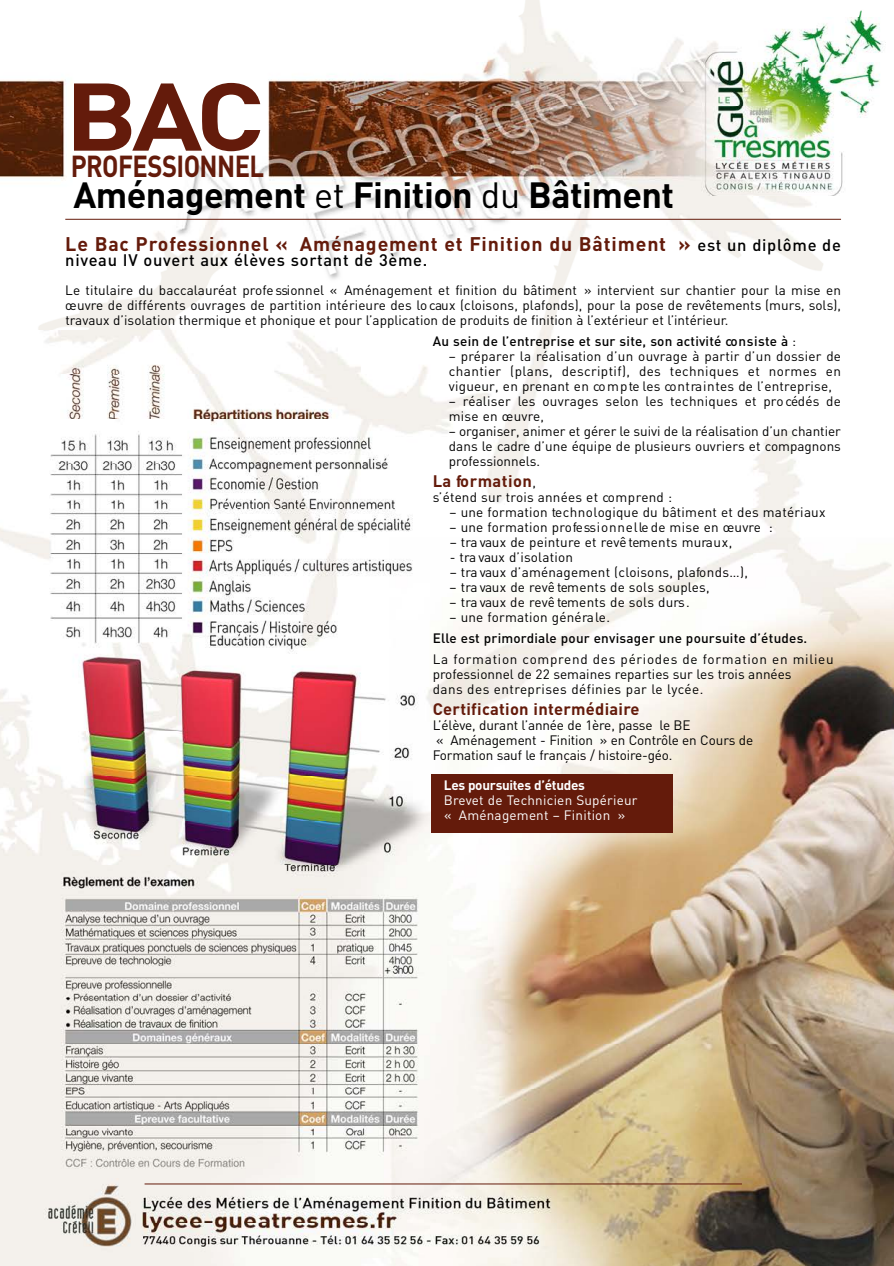
<style>
.page{position:relative;width:894px;height:1266px;background:#fff}
.page>*{position:absolute;margin:0;border:0;box-sizing:border-box;transform-origin:0 0}
.t1{font:700 94.35px "DIN";color:#641b0b;scale:1.18 1}
.t2{font:700 36px "DIN";letter-spacing:-.015em;color:#000}
.t3{font:700 30px "DIN";color:#641b0b;scale:.85 1}
.t4{font:700 19.5px "DIN";letter-spacing:.045em;color:#641b0b}
.t5{font:700 16.5px "DIN";letter-spacing:.015em;color:#641b0b}
.t6{font:500 16.5px "DIN";letter-spacing:.04em;color:#000}
.t7{font:13.5px/15px "DIN";letter-spacing:.01em;color:#000;text-align:justify}
.t8{font:13.5px/15px "DIN";letter-spacing:.03em;color:#000}
.t9{font:13.5px/15px "DIN";letter-spacing:-.01em;color:#000}
.t10{font:500 13.5px "DIN";letter-spacing:.015em;color:#000}
.t11{font:13.5px/15.1px "DIN";letter-spacing:.015em;color:#fff}
.t12{font:700 13.5px "DIN";letter-spacing:-.025em;color:#fff}
.s1{font-weight:400}
.s2{font-weight:500;font-size:16.5px;color:#000}
.s3{font-weight:400;font-size:13.5px;color:#000}
</style>
<div class="page">
<img style="left:0;top:0;width:893px;height:1265px">
<div style="left:431px;top:774px;width:241px;height:58px;background:#641b0b"></div>
<hr style="left:144px;top:1183px;width:597px;height:1px;background:#641b0b">
<hr style="left:65px;top:219px;width:775px;height:1px;background:#641b0b">
<h1 class="t1" style="left:65px;top:55px;width:171px">B AC</h1>
<h3 class="t3" style="left:71px;top:146px;width:229px">P R O F E SS IO N N E L</h3>
<h2 class="t2" style="left:74px;top:172px;width:602px">Aménagement <span class="s1">e t</span> Finition <span class="s1">d u</span> B â tim e n t</h2>
<h3 class="t4" style="left:65px;top:231px;width:777px">Le Bac Pro fe ssionnel « Aménagement et Finition du Bâtiment » <span class="s2">e st un diplôme de</span></h3>
<p class="t6" style="left:65px;top:249px;width:363px">n iveau IV ouvert aux élèves sortant de 3ème.</p>
<p class="t7" style="left:65px;top:282px;width:777px">Le titulaire du bacca la u réat pro fe ssionnel « Aménagement et finition du bâtiment » intervient sur chantier pour la mise en œ u v re de différents ouvrages de partition intérieure des lo caux (cloisons, plafonds), pour la pose de revêtements (murs, sols), travaux d’isolation thermique et phonique et pour l’application de produits de finition à l’extérieur et l’intérieur.</p>
<p class="t10" style="left:433px;top:332px;width:365px">Au sein de l’e n t reprise et sur site, son activité co n s iste à <span class="s1">:</span></p>
<p class="t7" style="left:449px;top:348px;width:393px">– pré p a rer la réalisation d’un ouvrage à partir d’un dossier de chantier (plans, descriptif), des techniques et normes en vigueur, en prenant en co m p te les co n t ra in tes de l’e n tre p r is e ,</p>
<p class="t7" style="left:448px;top:393px;width:393px">– réaliser les ouvrages selon les techniques et pro cédés de mise en œuvre ,</p>
<p class="t7" style="left:448px;top:423px;width:393px">– organiser, animer et gérer le suivi de la réalisation d’un chantier dans le cadre d’une équipe de plusieurs ouvriers et compagnons professionnels.</p>
<p class="t5" style="left:432px;top:470px;width:105px">La fo r m a t io n<span class="s3">,</span></p>
<p class="t7" style="left:432px;top:489px;width:241px">s’é tend sur trois années et co m p rend :</p>
<p class="t7" style="left:449px;top:504px;width:377px">– une formation te c h n o logique du bâtiment et des matériaux</p>
<p class="t7" style="left:449px;top:519px;width:324px">– une formation pro fe ss i o n n e l le de mise en œuvre :</p>
<p class="t7" style="left:449px;top:534px;width:284px">– tra vaux de peinture et revê tements mura u x ,</p>
<p class="t7" style="left:449px;top:549px;width:125px">- tra vaux d’isolation</p>
<p class="t7" style="left:449px;top:564px;width:300px">– tra vaux d’aménagement (cloisons, plafo n d s … ),</p>
<p class="t7" style="left:449px;top:579px;width:261px">– tra vaux de revê tements de sols souple s ,</p>
<p class="t7" style="left:449px;top:594px;width:241px">– tra vaux de revê tements de sols durs .</p>
<p class="t7" style="left:449px;top:609px;width:162px">– une formation généra le .</p>
<p class="t10" style="left:433px;top:629px;width:376px">E lle est primord ia le pour envisager une pours u ite d’études.</p>
<p class="t8" style="left:432px;top:651px;width:402px">La formation co m p rend des périodes de formation en milieu professionnel de 22 semaines reparties sur les trois années<br>dans des entreprises définies par le lycé e .</p>
<p class="t5" style="left:432px;top:698px;width:208px">C e r t if ication inte r m é d ia ire</p>
<p class="t9" style="left:432px;top:717px;width:322px">L’é lève, durant l’année de 1ère, passe le BE<br>« Aménagement - Finition » en Contrô le en Cours de<br>Formation sauf le fra n çais / histo ire - g é o .</p>
<p class="t12" style="left:444px;top:776px;width:142px">Les pours u ites d’études</p>
<p class="t11" style="left:444px;top:792px;width:195px">B revet de Technicien Supérieur « Aménagement – Finition »</p>
</div>
